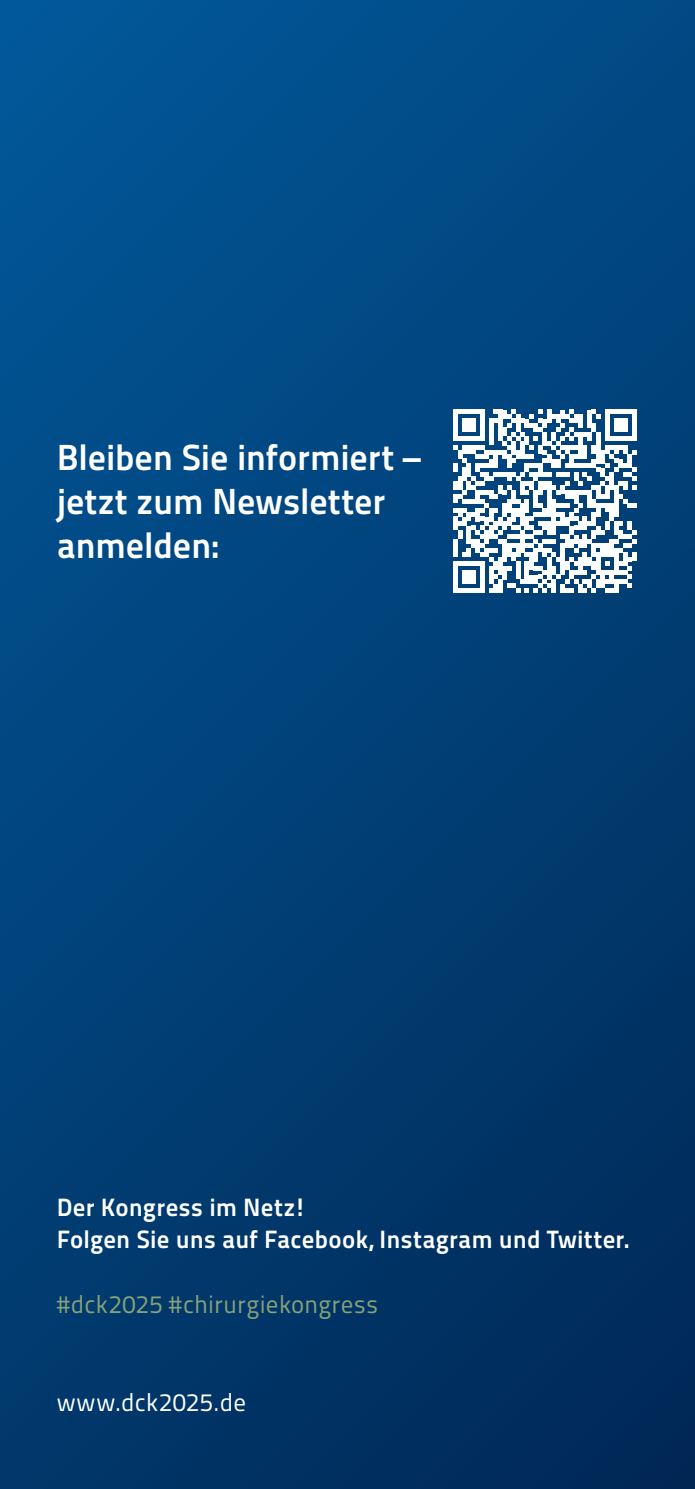
<style>
.page{position:relative;width:695px;height:1489px;background:#fff}
.page>*{position:absolute;margin:0;border:0;box-sizing:border-box;transform-origin:0 0}
.t1{font:36.25px/43.8px "Titillium Maps 29 L 800 wt";letter-spacing:-.005em;color:#fff}
.t2{font:25px/32.5px "Titillium Maps 29 L 800 wt";letter-spacing:.005em;color:#fff}
.t3{font:25px "Titillium Maps 29 L 400 wt";letter-spacing:.005em;color:#86a379}
.t4{font:25px "Titillium Maps 29 L 400 wt";letter-spacing:.015em;color:#fff}
</style>
<div class="page">
<div style="left:0;top:0;width:694px;height:1488px;background:linear-gradient(to bottom,#015291,#01305f)"></div>
<svg style="left:453px;top:409px;width:183px;height:183px"></svg>
<div style="left:631px;top:552px;width:5px;height:9px;background:#fff"></div>
<h1 class="t1" style="left:57px;top:433px;width:366px">Bleiben Sie informiert – jetzt zum Newsletter anmelden:</h1>
<p class="t2" style="left:57px;top:1189px;width:574px">Der Kongress im Netz!<br>Folgen Sie uns auf Facebook, Instagram und Twitter.</p>
<p class="t3" style="left:57px;top:1285px;width:323px">#dck2025 #chirurgiekongress</p>
<p class="t4" style="left:57px;top:1383px;width:191px">www.dck2025.de</p>
</div>
